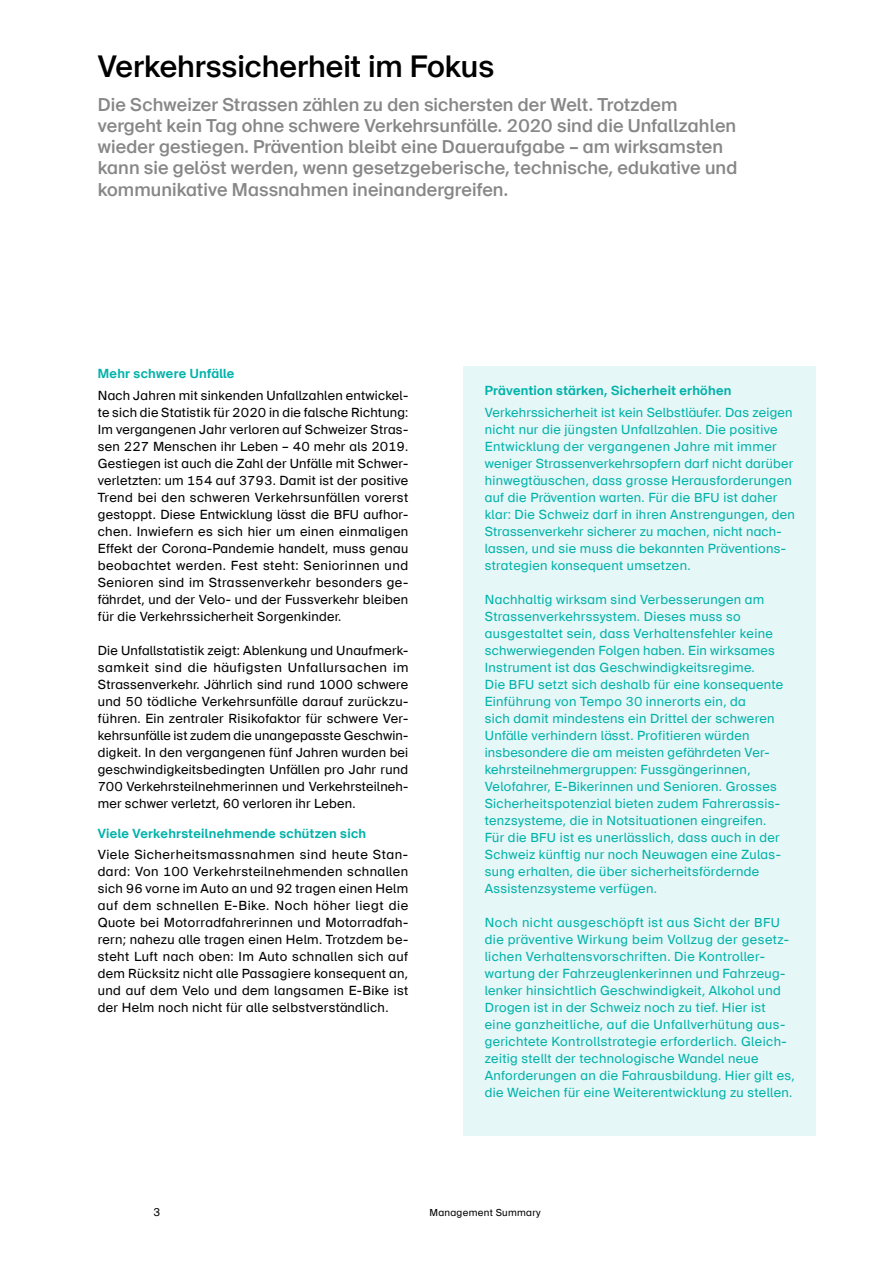
<style>
.page{position:relative;width:893px;height:1263px;background:#fff}
.page>*{position:absolute;margin:0;border:0;box-sizing:border-box;transform-origin:0 0}
.t1{font:500 30px "BFU Suisse";color:#000}
.t2{font:500 18px/21.3px "BFU Suisse";letter-spacing:.005em;color:#878787}
.t3{font:12.75px/17px "BFU Suisse";letter-spacing:.025em;color:#00b2aa}
.t4{font:12.75px/17px "BFU Suisse";letter-spacing:.02em;color:#000;text-align:justify}
.t5{font:700 12.75px "BFU Suisse";letter-spacing:.025em;color:#00b2aa}
.t6{font:10.8px "BFU Suisse";color:#000}
.t7{font:9.75px "BFU Suisse";letter-spacing:.03em;color:#000}
.s1{font-size:17.7px}
.s2{font-size:12.45px}
</style>
<div class="page">
<div style="left:463px;top:366px;width:353px;height:769px;background:#e6f7f7"></div>
<h1 class="t1" style="left:98px;top:49px;width:398px">Verkehrssicherheit im Fokus</h1>
<p class="t2" style="left:98px;top:94px;width:641px">Die Schweizer Strassen zählen zu den sichersten der Welt. Trotzdem vergeht kein Tag ohne schwere Verkehrsunfälle. <span class="s1">2020</span> sind die Unfallzahlen wieder gestiegen. Prävention bleibt eine Daueraufgabe – am wirksamsten kann sie gelöst werden, wenn gesetzgeberische, technische, edukative und kommunikative Massnahmen ineinandergreifen.</p>
<p class="t5" style="left:98px;top:367px;width:138px">Mehr schwere Unfälle</p>
<p class="t4" style="left:98px;top:387px;width:312px">Nach Jahren mit sinkenden Unfallzahlen entwickel&shy;te sich die Statistik für <span class="s2">2020</span> in die falsche Richtung:<br>Im vergangenen Jahr verloren auf Schweizer Stras&shy;sen <span class="s2">227</span> Menschen ihr Leben – <span class="s2">40</span> mehr als <span class="s2">2019</span>.<br>Gestiegen ist auch die Zahl der Unfälle mit Schwer&shy;verletzten: um <span class="s2">154</span> auf <span class="s2">3793</span>. Damit ist der positive Trend bei den schweren Verkehrsunfällen vorerst gestoppt. Diese Entwicklung lässt die <span class="s2">BFU</span> aufhor&shy;chen. Inwiefern es sich hier um einen einmaligen Effekt der Corona-Pandemie handelt, muss genau beobachtet werden. Fest steht: Seniorinnen und Senioren sind im Strassenverkehr besonders ge&shy;fährdet, und der Velo- und der Fussverkehr bleiben für die Verkehrssicherheit Sorgenkinder.</p>
<p class="t4" style="left:98px;top:642px;width:312px">Die Unfallstatistik zeigt: Ablenkung und Unaufmerk&shy;samkeit sind die häufigsten Unfallursachen im Strassenverkehr. Jährlich sind rund <span class="s2">1000</span> schwere und <span class="s2">50</span> tödliche Verkehrsunfälle darauf zurückzu&shy;führen. Ein zentraler Risikofaktor für schwere Ver&shy;kehrsunfälle ist zudem die unangepasste Geschwin&shy;digkeit. In den vergangenen fünf Jahren wurden bei geschwindigkeitsbedingten Unfällen pro Jahr rund <span class="s2">700</span> Verkehrsteilnehmerinnen und Verkehrsteilneh&shy;mer schwer verletzt, <span class="s2">60</span> verloren ihr Leben.</p>
<p class="t5" style="left:98px;top:826px;width:270px">Viele Verkehrsteilnehmende schützen sich</p>
<p class="t4" style="left:98px;top:846px;width:312px">Viele Sicherheitsmassnahmen sind heute Stan&shy;dard: Von <span class="s2">100</span> Verkehrsteilnehmenden schnallen sich <span class="s2">96</span> vorne im Auto an und <span class="s2">92</span> tragen einen Helm auf dem schnellen E-Bike. Noch höher liegt die Quote bei Motorradfahrerinnen und Motorradfah&shy;rern; nahezu alle tragen einen Helm. Trotzdem be&shy;steht Luft nach oben: Im Auto schnallen sich auf dem Rücksitz nicht alle Passagiere konsequent an, und auf dem Velo und dem langsamen E-Bike ist der Helm noch nicht für alle selbstverständlich.</p>
<p class="t5" style="left:485px;top:384px;width:248px">Prävention stärken, Sicherheit erhöhen</p>
<p class="t3" style="left:485px;top:404px;width:312px">Verkehrssicherheit ist kein Selbstläufer. Das zeigen nicht nur die jüngsten Unfallzahlen. Die positive Entwicklung der vergangenen Jahre mit immer weniger Strassenverkehrsopfern darf nicht darüber hinwegtäuschen, dass grosse Herausforderungen auf die Prävention warten. Für die <span class="s2">BFU</span> ist daher klar: Die Schweiz darf in ihren Anstrengungen, den Strassenverkehr sicherer zu machen, nicht nach&shy;lassen, und sie muss die bekannten Präventions&shy;strategien konsequent umsetzen.</p>
<p class="t3" style="left:485px;top:591px;width:300px">Nachhaltig wirksam sind Verbesserungen am Strassenverkehrssystem. Dieses muss so ausgestaltet sein, dass Verhaltensfehler keine schwerwiegenden Folgen haben. Ein wirksames Instrument ist das Geschwindigkeitsregime.<br>Die <span class="s2">BFU</span> setzt sich deshalb für eine konsequente Einführung von Tempo <span class="s2">30</span> innerorts ein, da<br>sich damit mindestens ein Drittel der schweren Unfälle verhindern lässt. Profitieren würden insbesondere die am meisten gefährdeten Ver&shy;kehrsteilnehmergruppen: Fussgängerinnen, Velofahrer, E-Bikerinnen und Senioren. Grosses Sicherheitspotenzial bieten zudem Fahrerassis&shy;tenzsysteme, die in Notsituationen eingreifen.<br>Für die <span class="s2">BFU</span> ist es unerlässlich, dass auch in der Schweiz künftig nur noch Neuwagen eine Zulas&shy;sung erhalten, die über sicherheitsfördernde Assistenzsysteme verfügen.</p>
<p class="t3" style="left:485px;top:914px;width:311px">Noch nicht ausgeschöpft ist aus Sicht der <span class="s2">BFU </span>die präventive Wirkung beim Vollzug der gesetz&shy;lichen Verhaltensvorschriften. Die Kontroller&shy;wartung der Fahrzeuglenkerinnen und Fahrzeug&shy;lenker hinsichtlich Geschwindigkeit, Alkohol und Drogen ist in der Schweiz noch zu tief. Hier ist eine ganzheitliche, auf die Unfallverhütung aus&shy;gerichtete Kontrollstrategie erforderlich. Gleich&shy;zeitig stellt der technologische Wandel neue Anforderungen an die Fahrausbildung. Hier gilt es, die Weichen für eine Weiterentwicklung zu stellen.</p>
<p class="t6" style="left:153px;top:1206px;width:9px">3</p>
<p class="t7" style="left:429px;top:1207px;width:113px">Management Summary</p>
</div>
